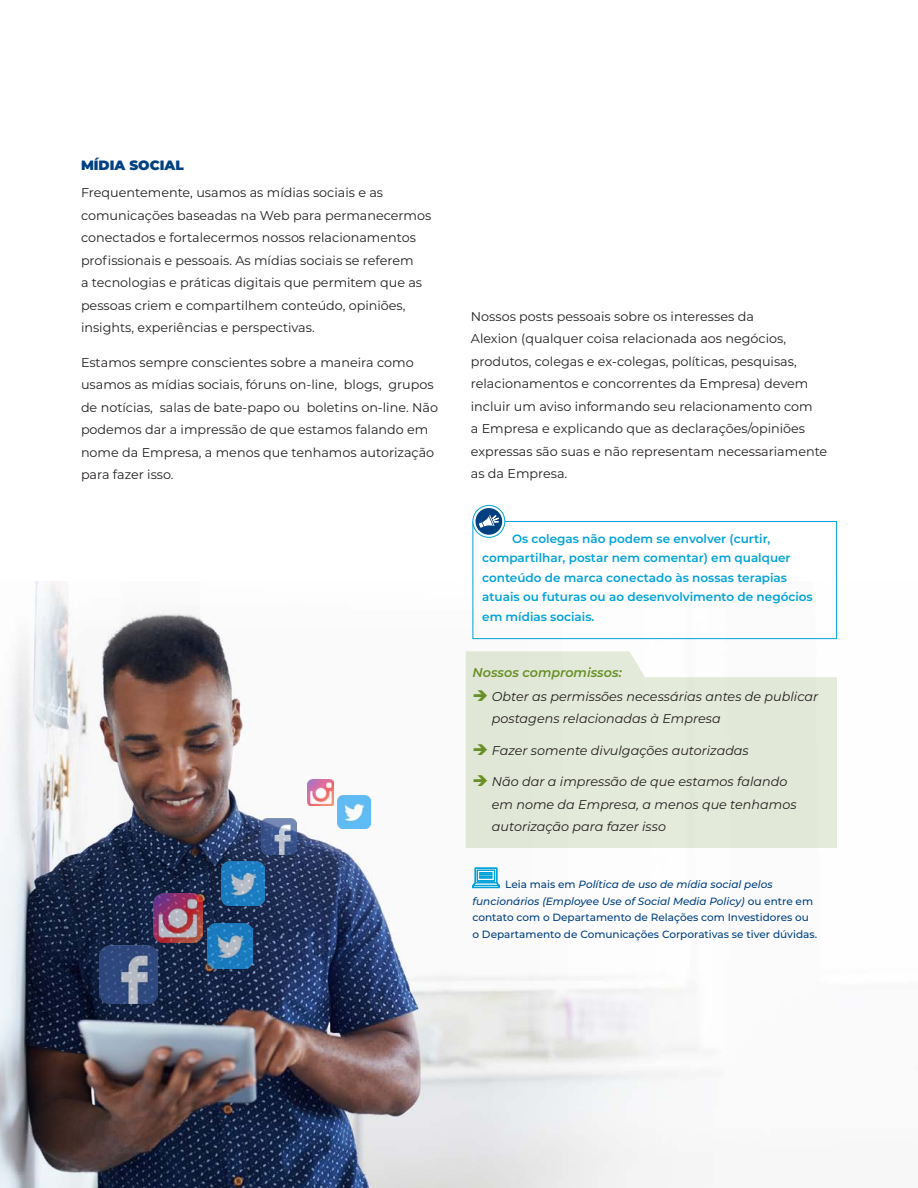
<style>
.page{position:relative;width:918px;height:1188px;background:#fff}
.page>*{position:absolute;margin:0;border:0;box-sizing:border-box;transform-origin:0 0}
.t1{font:900 13.5px "Montserrat";color:#014081}
.t2{font:12.75px/22.5px "Montserrat";color:#231f20}
.t3{font:italic 12.75px/22.5px "Montserrat";color:#231f20}
.t4{font:italic 600 12.75px "Montserrat";color:#689027}
.t5{font:600 12px/19.5px "Montserrat";color:#00a2da}
.t6{font:500 10.5px/16.5px "Montserrat";color:#014081}
.s1{color:#689027}
.s2{font-style:italic}
</style>
<div class="page">
<img style="left:0;top:581px;width:838px;height:607px">
<img style="left:99px;top:945px;width:58px;height:58px">
<img style="left:261px;top:818px;width:36px;height:36px">
<img style="left:338px;top:796px;width:33px;height:32px">
<img style="left:207px;top:923px;width:46px;height:45px">
<img style="left:221px;top:862px;width:44px;height:43px">
<img style="left:153px;top:893px;width:49px;height:49px">
<img style="left:307px;top:779px;width:26px;height:27px">
<div style="left:472px;top:521px;width:365px;height:118px;border:1px solid #00a2da"></div>
<svg style="left:473px;top:505px;width:32px;height:32px"></svg>
<div style="left:473px;top:505px;width:32px;height:33px;border:1px solid #00a2da;border-radius:50%"></div>
<div style="left:476px;top:508px;width:26px;height:27px;background:#014081;border-radius:50%"></div>
<svg style="left:479px;top:515px;width:20px;height:13px"></svg>
<svg style="left:466px;top:651px;width:371px;height:197px;background:#e4eada"></svg>
<svg style="left:472px;top:868px;width:28px;height:20px"></svg>
<p class="t1" style="left:81px;top:155px;width:104px">MÍDIA SOCIAL</p>
<p class="t2" style="left:81px;top:181px;width:352px">Frequentemente, usamos as mídias sociais e as comunicações baseadas na Web para permanecermos conectados e fortalecermos nossos relacionamentos profissionais e pessoais. As mídias sociais se referem<br>a tecnologias e práticas digitais que permitem que as pessoas criem e compartilhem conteúdo, opiniões, insights, experiências e perspectivas.</p>
<p class="t2" style="left:81px;top:350px;width:359px">Estamos sempre conscientes sobre a maneira como usamos as mídias sociais, fóruns on-line, blogs, grupos de notícias, salas de bate-papo ou boletins on-line. Não podemos dar a impressão de que estamos falando em nome da Empresa, a menos que tenhamos autorização para fazer isso.</p>
<p class="t2" style="left:471px;top:305px;width:358px">Nossos posts pessoais sobre os interesses da<br>Alexion (qualquer coisa relacionada aos negócios, produtos, colegas e ex-colegas, políticas, pesquisas, relacionamentos e concorrentes da Empresa) devem incluir um aviso informando seu relacionamento com<br>a Empresa e explicando que as declarações/opiniões expressas são suas e não representam necessariamente as da Empresa.</p>
<p class="t5" style="left:482px;top:528px;width:332px;text-indent:30px">Os colegas não podem se envolver (curtir, compartilhar, postar nem comentar) em qualquer conteúdo de marca conectado às nossas terapias atuais ou futuras ou ao desenvolvimento de negócios em mídias sociais.</p>
<p class="t4" style="left:472px;top:663px;width:151px">Nossos compromissos:</p>
<p class="t3" style="left:492px;top:684px;width:328px;text-indent:-19px"><span class="s1">➔</span> Obter as permissões necessárias antes de publicar postagens relacionadas à Empresa</p>
<p class="t3" style="left:472px;top:738px;width:278px"><span class="s1">➔</span> Fazer somente divulgações autorizadas</p>
<p class="t3" style="left:492px;top:770px;width:306px;text-indent:-19px"><span class="s1">➔</span> Não dar a impressão de que estamos falando em nome da Empresa, a menos que tenhamos autorização para fazer isso</p>
<p class="t6" style="left:473px;top:876px;width:346px;text-indent:33px">Leia mais em <span class="s2">Política de uso de mídia social pelos funcionários (Employee Use of Social Media Policy)</span> ou entre em contato com o Departamento de Relações com Investidores ou o Departamento de Comunicações Corporativas se tiver dúvidas.</p>
</div>
